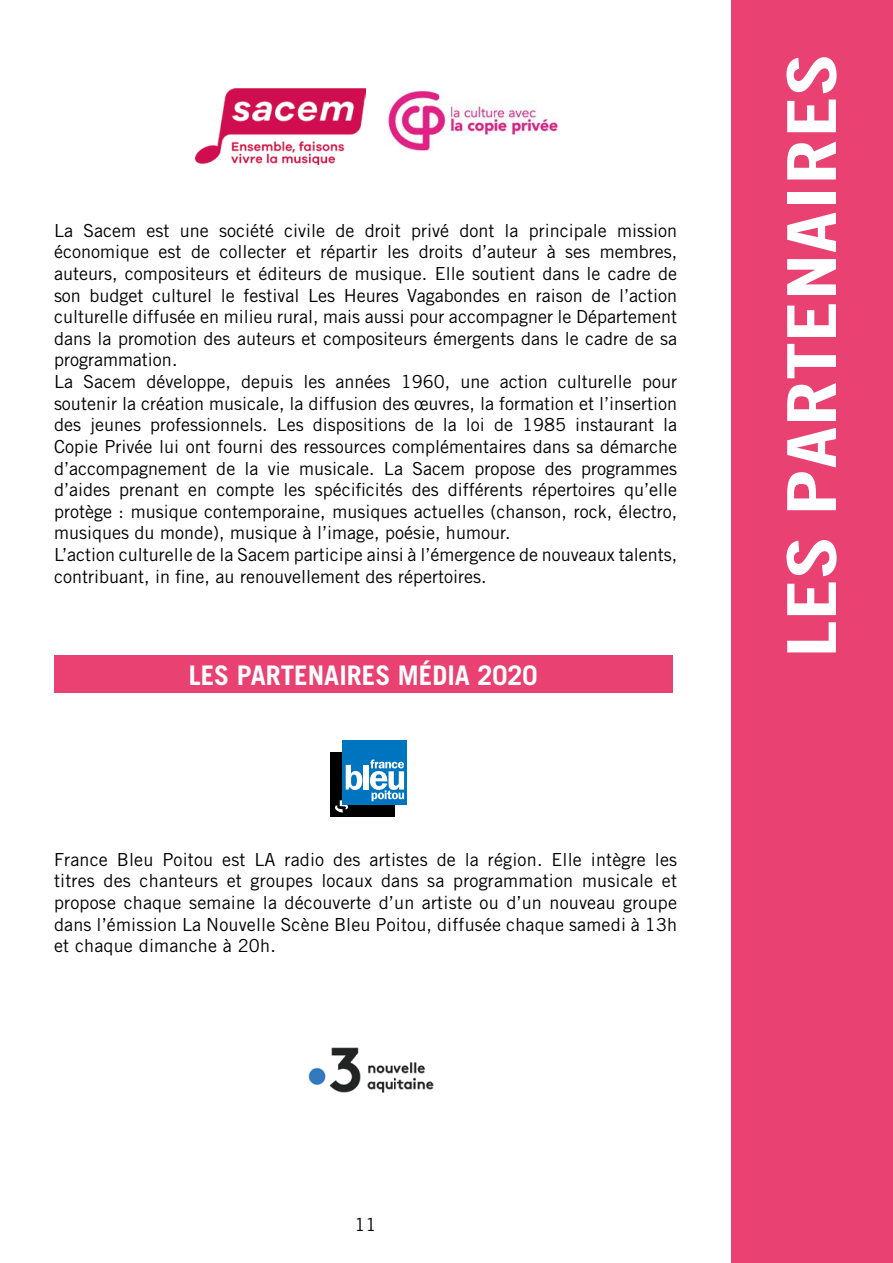
<style>
.page{position:relative;width:893px;height:1263px;background:#fff}
.page>*{position:absolute;margin:0;border:0;box-sizing:border-box;transform-origin:0 0}
.t1{font:67.5px "Trade Gothic Bold Cond Twenty";color:#fff;scale:1.4 1}
.t2{font:700 27px "Trade Gothic";color:#fff}
.t3{font:18px/21.6px "Trade Gothic";color:#000}
</style>
<div class="page">
<div style="left:731px;top:0;width:162px;height:1263px;background:#e94272"></div>
<div style="left:330px;top:752px;width:65px;height:65px;background:#000"></div>
<svg style="left:335px;top:800px;width:13px;height:13px"></svg>
<div style="left:343px;top:740px;width:64px;height:64px;background:#0075bf"></div>
<svg style="left:346px;top:765px;width:16px;height:25px"></svg>
<div style="left:363px;top:765px;width:6px;height:24px;background:#fff"></div>
<svg style="left:370px;top:759px;width:34px;height:42px"></svg>
<img style="left:308px;top:1047px;width:126px;height:46px">
<div style="left:54px;top:655px;width:618px;height:38px;background:#e94272"></div>
<img style="left:196px;top:88px;width:170px;height:76px">
<img style="left:387px;top:88px;width:171px;height:63px">
<p class="t3" style="left:54px;top:219px;width:625px">La Sacem est une société civile de droit privé dont la principale mission économique est de collecter et répartir les droits d’auteur à ses membres, auteurs, compositeurs et éditeurs de musique. Elle soutient dans le cadre de son budget culturel le festival Les Heures Vagabondes en raison de l’action culturelle diffusée en milieu rural, mais aussi pour accompagner le Département dans la promotion des auteurs et compositeurs émergents dans le cadre de sa programmation.<br>La Sacem développe, depuis les années 1960, une action culturelle pour soutenir la création musicale, la diffusion des œuvres, la formation et l’insertion des jeunes professionnels. Les dispositions de la loi de 1985 instaurant la Copie Privée lui ont fourni des ressources complémentaires dans sa démarche d’accompagnement de la vie musicale. La Sacem propose des programmes d’aides prenant en compte les spécificités des différents répertoires qu’elle protège : musique contemporaine, musiques actuelles (chanson, rock, électro, musiques du monde), musique à l’image, poésie, humour.<br>L’action culturelle de la Sacem participe ainsi à l’émergence de nouveaux talents, contribuant, in fine, au renouvellement des répertoires.</p>
<h2 class="t2" style="left:189px;top:658px;width:350px">LES PARTENAIRES MÉDIA 2020</h2>
<p class="t3" style="left:54px;top:848px;width:625px;text-align:justify">France Bleu Poitou est LA radio des artistes de la région. Elle intègre les titres des chanteurs et groupes locaux dans sa programmation musicale et propose chaque semaine la découverte d’un artiste ou d’un nouveau groupe dans l’émission La Nouvelle Scène Bleu Poitou, diffusée chaque samedi à 13h et chaque dimanche à 20h.</p>
<p class="t3" style="left:354px;top:1214px;width:23px">11</p>
<h1 class="t1" style="left:771px;top:657px;width:433px;rotate:-90deg">LES PARTENAIRES</h1>
<h1 class="t1" style="left:771px;top:511px;width:268px;rotate:-90deg">LES ARTIST</h1>
</div>
